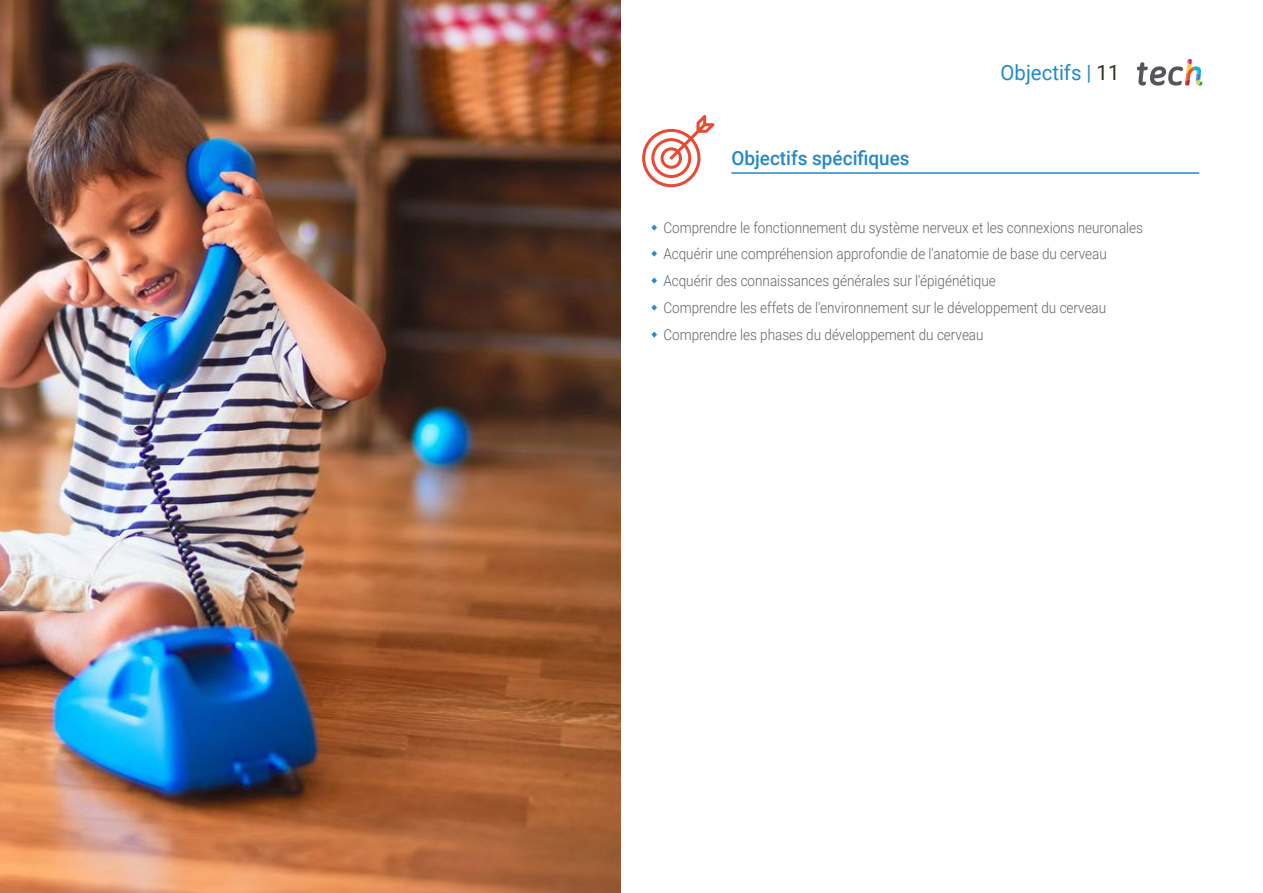
<style>
.page{position:relative;width:1263px;height:893px;background:#fff}
.page>*{position:absolute;margin:0;border:0;box-sizing:border-box;transform-origin:0 0}
.t1{font:21px "Roboto";color:#2488c9}
.t2{font:500 19.5px "Roboto";color:#2488c9}
.t3{font:300 15px/26.7px "Roboto";color:#61646a;scale:.9 1}
.s1{color:#312e20}
</style>
<div class="page">
<img style="left:0;top:0;width:621px;height:893px">
<svg style="left:1137px;top:59px;width:65px;height:27px"></svg>
<svg style="left:642px;top:115px;width:72px;height:72px"></svg>
<hr style="left:731px;top:173px;width:468px;height:1px;background:#2488c9">
<h2 class="t2" style="left:731px;top:144px;width:180px">Objectifs spécifiques</h2>
<h1 class="t1" style="left:1000px;top:57px;width:120px">Objectifs | <span class="s1">11</span></h1>
<p class="t3" style="left:663px;top:213px;width:534px">Comprendre le fonctionnement du système nerveux et les connexions neuronales Acquérir une compréhension approfondie de l'anatomie de base du cerveau Acquérir des connaissances générales sur l'épigénétique<br>Comprendre les effets de l'environnement sur le développement du cerveau Comprendre les phases du développement du cerveau</p>
</div>
